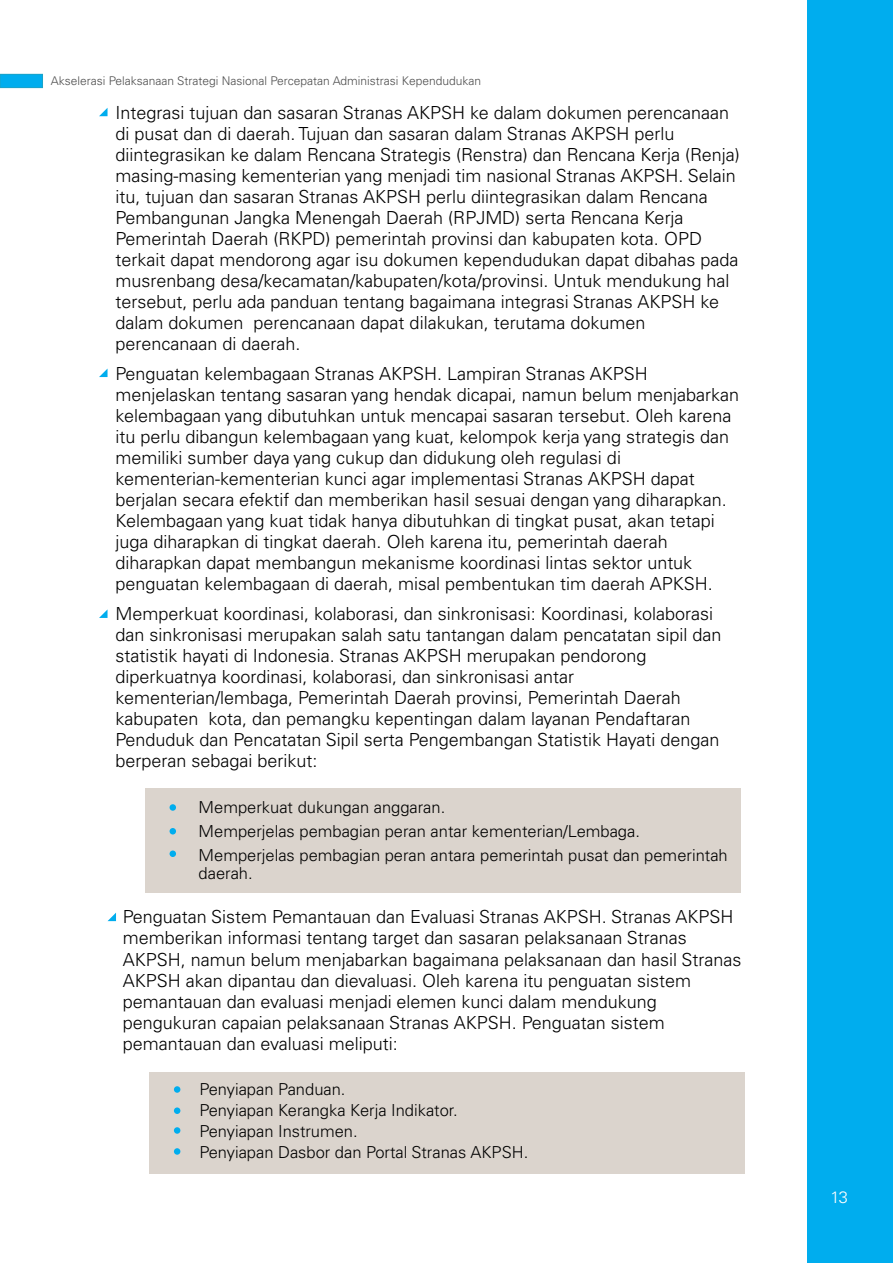
<style>
.page{position:relative;width:893px;height:1263px;background:#fff}
.page>*{position:absolute;margin:0;border:0;box-sizing:border-box;transform-origin:0 0}
.t1{font:300 18px/21px "Univers LT Pro 45";color:#000}
.t2{font:300 16.5px/21px "Univers LT Pro 45";color:#000}
.t3{font:300 16.5px "Univers LT Pro 45";color:#fff}
.t4{font:300 12px "Univers LT Pro 45";color:#4d4d4d}
</style>
<div class="page">
<div style="left:145px;top:788px;width:596px;height:104px;background:#d7d0c8"></div>
<div style="left:807px;top:0;width:86px;height:1263px;background:#00adee"></div>
<svg style="left:99px;top:108px;width:9px;height:8px"></svg>
<svg style="left:99px;top:369px;width:9px;height:8px"></svg>
<svg style="left:99px;top:609px;width:9px;height:9px"></svg>
<svg style="left:108px;top:913px;width:8px;height:8px"></svg>
<div style="left:149px;top:1072px;width:596px;height:101px;background:#d7d0c8"></div>
<div style="left:0;top:74px;width:43px;height:14px;background:#00adee"></div>
<div style="left:0;top:74px;width:43px;height:14px;border:1px solid #1ca3c8"></div>
<svg style="left:170px;top:804px;width:6px;height:7px"></svg>
<svg style="left:170px;top:828px;width:6px;height:6px"></svg>
<svg style="left:170px;top:850px;width:6px;height:7px"></svg>
<svg style="left:174px;top:1086px;width:6px;height:7px"></svg>
<svg style="left:174px;top:1107px;width:6px;height:7px"></svg>
<svg style="left:174px;top:1127px;width:6px;height:7px"></svg>
<svg style="left:174px;top:1148px;width:6px;height:7px"></svg>
<p class="t4" style="left:51px;top:74px;width:432px">Akselerasi Pelaksanaan Strategi Nasional Percepatan Administrasi Kependudukan</p>
<p class="t1" style="left:116px;top:102px;width:626px">Integrasi tujuan dan sasaran Stranas AKPSH ke dalam dokumen perencanaan di pusat dan di daerah. Tujuan dan sasaran dalam Stranas AKPSH perlu diintegrasikan ke dalam Rencana Strategis (Renstra) dan Rencana Kerja (Renja) masing-masing kementerian yang menjadi tim nasional Stranas AKPSH. Selain itu, tujuan dan sasaran Stranas AKPSH perlu diintegrasikan dalam Rencana Pembangunan Jangka Menengah Daerah (RPJMD) serta Rencana Kerja Pemerintah Daerah (RKPD) pemerintah provinsi dan kabupaten kota. OPD terkait dapat mendorong agar isu dokumen kependudukan dapat dibahas pada musrenbang desa/kecamatan/kabupaten/kota/provinsi. Untuk mendukung hal tersebut, perlu ada panduan tentang bagaimana integrasi Stranas AKPSH ke dalam dokumen perencanaan dapat dilakukan, terutama dokumen perencanaan di daerah.</p>
<p class="t1" style="left:116px;top:363px;width:625px">Penguatan kelembagaan Stranas AKPSH. Lampiran Stranas AKPSH menjelaskan tentang sasaran yang hendak dicapai, namun belum menjabarkan kelembagaan yang dibutuhkan untuk mencapai sasaran tersebut. Oleh karena itu perlu dibangun kelembagaan yang kuat, kelompok kerja yang strategis dan memiliki sumber daya yang cukup dan didukung oleh regulasi di kementerian-kementerian kunci agar implementasi Stranas AKPSH dapat berjalan secara efektif dan memberikan hasil sesuai dengan yang diharapkan.<br>Kelembagaan yang kuat tidak hanya dibutuhkan di tingkat pusat, akan tetapi juga diharapkan di tingkat daerah. Oleh karena itu, pemerintah daerah diharapkan dapat membangun mekanisme koordinasi lintas sektor untuk penguatan kelembagaan di daerah, misal pembentukan tim daerah APKSH.</p>
<p class="t1" style="left:116px;top:603px;width:607px">Memperkuat koordinasi, kolaborasi, dan sinkronisasi: Koordinasi, kolaborasi dan sinkronisasi merupakan salah satu tantangan dalam pencatatan sipil dan statistik hayati di Indonesia. Stranas AKPSH merupakan pendorong diperkuatnya koordinasi, kolaborasi, dan sinkronisasi antar kementerian/lembaga, Pemerintah Daerah provinsi, Pemerintah Daerah kabupaten kota, dan pemangku kepentingan dalam layanan Pendaftaran Penduduk dan Pencatatan Sipil serta Pengembangan Statistik Hayati dengan berperan sebagai berikut:</p>
<p class="t2" style="left:199px;top:795px;width:531px;line-height:24px">Memperkuat dukungan anggaran.<br>Memperjelas pembagian peran antar kementerian/Lembaga.<br>Memperjelas pembagian peran antara pemerintah pusat dan pemerintah</p>
<p class="t2" style="left:199px;top:862px;width:56px">daerah.</p>
<p class="t1" style="left:123px;top:906px;width:620px">Penguatan Sistem Pemantauan dan Evaluasi Stranas AKPSH. Stranas AKPSH memberikan informasi tentang target dan sasaran pelaksanaan Stranas AKPSH, namun belum menjabarkan bagaimana pelaksanaan dan hasil Stranas AKPSH akan dipantau dan dievaluasi. Oleh karena itu penguatan sistem pemantauan dan evaluasi menjadi elemen kunci dalam mendukung pengukuran capaian pelaksanaan Stranas AKPSH. Penguatan sistem pemantauan dan evaluasi meliputi:</p>
<p class="t2" style="left:200px;top:1079px;width:330px">Penyiapan Panduan.<br>Penyiapan Kerangka Kerja Indikator.<br>Penyiapan Instrumen.<br>Penyiapan Dasbor dan Portal Stranas AKPSH.</p>
<p class="t3" style="left:831px;top:1187px;width:19px">13</p>
</div>
